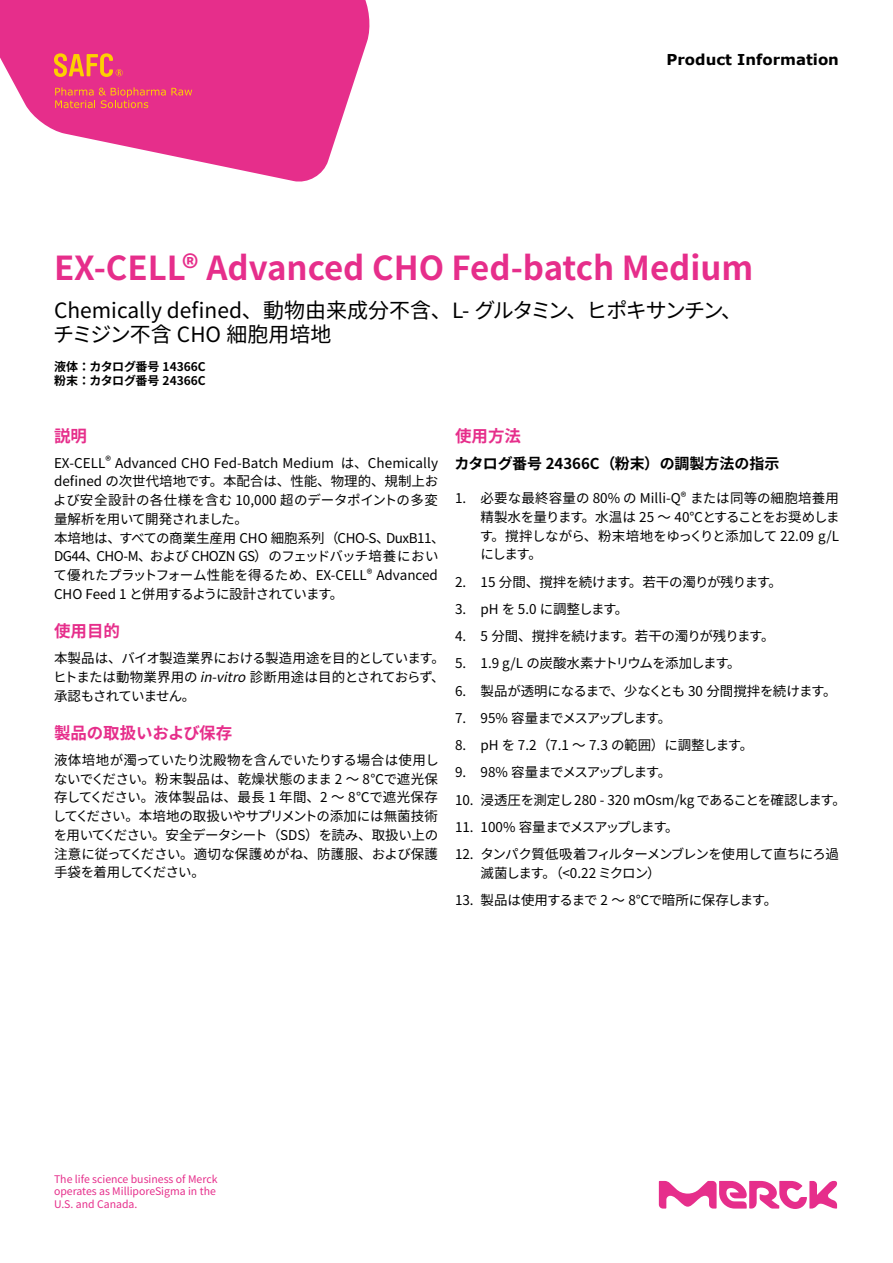
<style>
.page{position:relative;width:893px;height:1263px;background:#fff}
.page>*{position:absolute;margin:0;border:0;box-sizing:border-box;transform-origin:0 0}
.t1{font:700 33px "Noto Sans CJ Kjp";color:#e62e8b}
.t2{font:21px/24px "Noto Sans CJ Kjp";color:#000}
.t3{font:700 16.5px "Noto Sans CJ Kjp";color:#e62e8b}
.t4{font:700 15px "Noto Sans CJ Kjp";color:#000}
.t5{font:700 15px "Verdana";color:#000}
.t6{font:13.5px/18.8px "Noto Sans CJ Kjp";letter-spacing:-.02em;color:#000;text-align:justify}
.t7{font:13.5px/18.8px "Noto Sans CJ Kjp";letter-spacing:-.055em;color:#000}
.t8{font:13.5px "Noto Sans CJ Kjp";letter-spacing:-.1em;color:#000}
.t9{font:13.5px "Noto Sans CJ Kjp";letter-spacing:-.065em;color:#000}
.t10{font:13.5px "Noto Sans CJ Kjp";letter-spacing:-.09em;color:#000}
.t11{font:700 12px/14.4px "Noto Sans CJ Kjp";color:#000}
.t12{font:10.5px/12.6px "Noto Sans CJ Kjp";color:#e62e8b}
.s1{font-style:italic}
</style>
<div class="page">
<svg style="left:0;top:0;width:370px;height:182px;fill:#e62e8b"></svg>
<svg style="left:54px;top:53px;width:69px;height:24px;background:#ef6e53"></svg>
<svg style="left:55px;top:87px;width:137px;height:21px;background:#e94a71"></svg>
<svg style="left:659px;top:1181px;width:178px;height:28px"></svg>
<p class="t5" style="left:666px;top:50px;width:174px">Product Information</p>
<h1 class="t1" style="left:54px;top:249px;width:701px">EX-CELL® Advanced CHO Fed-batch Medium</h1>
<h2 class="t2" style="left:53px;top:299px;width:690px">Chemically defined、動物由来成分不含、L- グルタミン、ヒポキサンチン、チミジン不含 CHO 細胞用培地</h2>
<p class="t11" style="left:54px;top:359px;width:153px">液体：カタログ番号 14366C粉末：カタログ番号 24366C</p>
<p class="t3" style="left:54px;top:426px;width:34px">説明</p>
<p class="t6" style="left:53px;top:453px;width:393px;text-align:left">EX-CELL<sup>®</sup> Advanced CHO Fed-Batch Medium は、Chemically defined の次世代培地です。本配合は、性能、物理的、規制上および安全設計の各仕様を含む 10,000 超のデータポイントの多変量解析を用いて開発されました。<br>本培地は、すべての商業生産用 CHO 細胞系列（CHO-S、DuxB11、DG44、CHO-M、および CHOZN GS）のフェッドバッチ培養において優れたプラットフォーム性能を得るため、EX-CELL<sup>®</sup> Advanced CHO Feed 1 と併用するように設計されています。</p>
<p class="t3" style="left:54px;top:622px;width:67px">使用目的</p>
<p class="t6" style="left:53px;top:649px;width:393px">本製品は、バイオ製造業界における製造用途を目的としています。ヒトまたは動物業界用の <span class="s1">in-vitro</span>診断用途は目的とされておらず、承認もされていません。</p>
<p class="t3" style="left:54px;top:724px;width:180px">製品の取扱いおよび保存</p>
<p class="t6" style="left:53px;top:751px;width:388px">液体培地が濁っていたり沈殿物を含んでいたりする場合は使用しないでください。粉末製品は、乾燥状態のまま 2 ～ 8℃で遮光保存してください。液体製品は、最長 1 年間、2 ～ 8℃で遮光保存してください。本培地の取扱いやサプリメントの添加には無菌技術を用いてください。安全データシート（SDS）を読み、取扱い上の注意に従ってください。適切な保護めがね、防護服、および保護手袋を着用してください。</p>
<p class="t3" style="left:455px;top:426px;width:67px">使用方法</p>
<p class="t4" style="left:454px;top:455px;width:326px">カタログ番号 24366C（粉末）の調製方法の指示</p>
<p class="t6" style="left:480px;top:489px;width:361px;text-indent:-25px">1. 必要な最終容量の 80% の Milli-Q<sup>®</sup> または同等の細胞培養用精製水を量ります。水温は 25 ～ 40℃とすることをお奨めします。撹拌しながら、粉末培地をゆっくりと添加して 22.09 g/Lにします。</p>
<p class="t6" style="left:455px;top:572px;width:328px">2. 15 分間、撹拌を続けます。若干の濁りが残ります。</p>
<p class="t7" style="left:455px;top:600px;width:175px">3. pH を 5.0 に調整します。</p>
<p class="t6" style="left:455px;top:627px;width:321px">4. 5 分間、撹拌を続けます。若干の濁りが残ります。</p>
<p class="t9" style="left:455px;top:656px;width:287px">5. 1.9 g/L の炭酸水素ナトリウムを添加します。</p>
<p class="t6" style="left:455px;top:682px;width:383px">6. 製品が透明になるまで、少なくとも 30 分間撹拌を続けます。</p>
<p class="t8" style="left:455px;top:710px;width:218px">7. 95% 容量までメスアップします。</p>
<p class="t6" style="left:455px;top:736px;width:300px">8. pH を 7.2（7.1 ～ 7.3 の範囲）に調整します。</p>
<p class="t8" style="left:455px;top:765px;width:218px">9. 98% 容量までメスアップします。</p>
<p class="t6" style="left:455px;top:791px;width:392px">10. 浸透圧を測定し280 - 320 mOsm/kg であることを確認します。</p>
<p class="t10" style="left:455px;top:819px;width:225px">11. 100% 容量までメスアップします。</p>
<p class="t7" style="left:480px;top:845px;width:360px;text-indent:-26px">12. タンパク質低吸着フィルターメンブレンを使用して直ちにろ過滅菌します。（&lt;0.22 ミクロン）</p>
<p class="t6" style="left:455px;top:891px;width:324px">13. 製品は使用するまで 2 ～ 8℃で暗所に保存します。</p>
<p class="t12" style="left:54px;top:1172px;width:165px">The life science business of Merck operates as MilliporeSigma in the<br>U.S. and Canada.</p>
</div>
